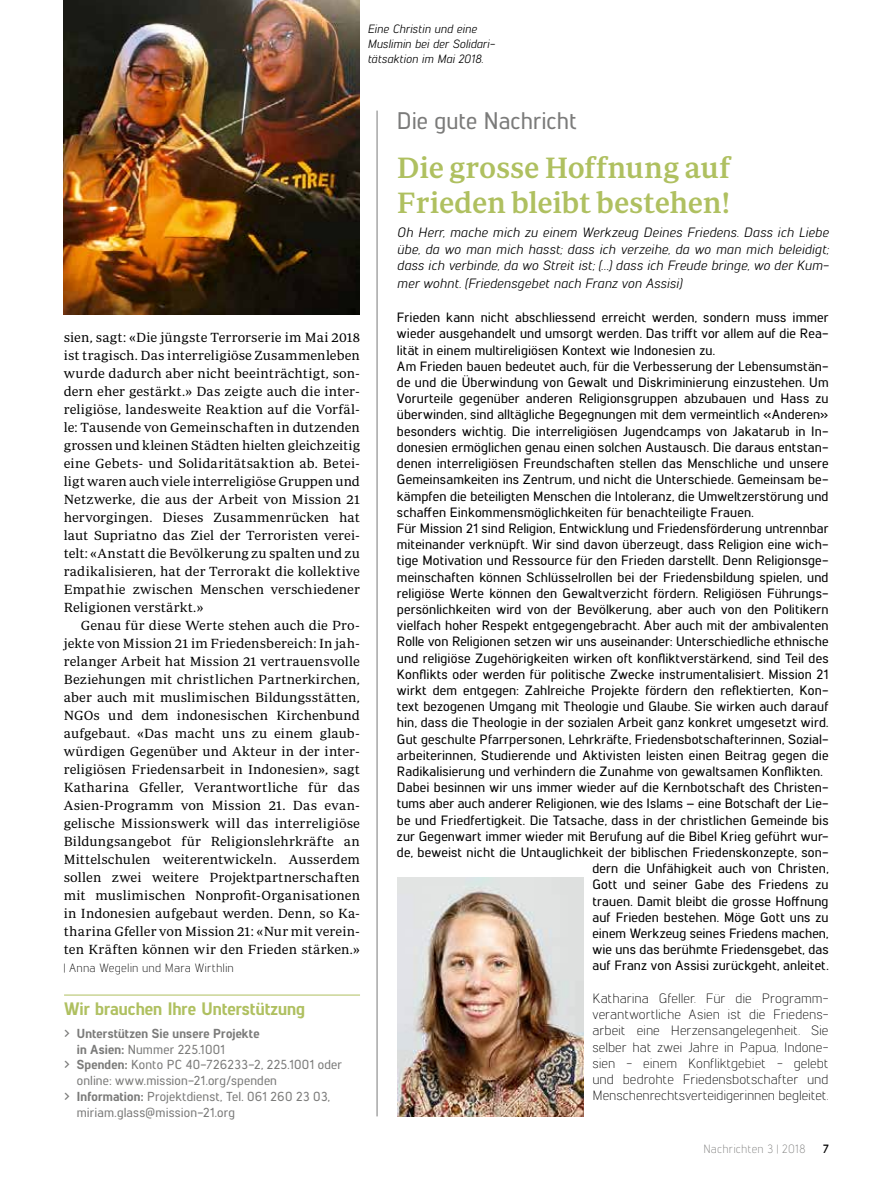
<style>
.page{position:relative;width:893px;height:1191px;background:#fff}
.page>*{position:absolute;margin:0;border:0;box-sizing:border-box;transform-origin:0 0}
.t1{font:500 30px/34.5px "Periodico Text";letter-spacing:-.01em;color:#afc060}
.t2{font:500 24px "Lintel";color:#7b7b7a}
.t3{font:800 18px "Lintel";color:#afc060}
.t4{font:500 13.5px "Lintel";letter-spacing:.01em;color:#000}
.t5{font:13.5px/18px "Periodico Text Lg";color:#000;text-align:justify}
.t6{font:300 13.5px/16.2px "Lintel";letter-spacing:-.01em;color:#000;text-align:justify}
.t7{font:italic 13.5px/16.2px "Lintel";letter-spacing:.005em;color:#000;text-align:justify}
.t8{font:500 13.05px "Lintel";letter-spacing:.01em;color:#7b7b7a}
.t9{font:800 13.05px "Lintel";letter-spacing:.01em;color:#7b7b7a}
.t10{font:italic 12px/15px "Lintel";color:#000}
.t11{font:300 12px "Lintel";letter-spacing:.01em;color:#000}
.t12{font:300 12px "Lintel";letter-spacing:.015em;color:#7b7b7a}
.t13{font:700 12px "Lintel";color:#000}
.s1{font-weight:800}
</style>
<div class="page">
<img style="left:397px;top:877px;width:187px;height:239px">
<img style="left:64px;top:0;width:296px;height:315px">
<hr style="left:64px;top:994px;width:296px;height:1px;background:#afc060">
<hr style="left:377px;top:111px;width:1px;height:1005px;background:#7b7b7a">
<p class="t10" style="left:367px;top:21px;width:129px">Eine Christin und eine<br>Muslimin bei der Solidari&shy;tätsaktion im Mai 2018.</p>
<p class="t5" style="left:64px;top:328px;width:298px">sien, sagt: «Die jüngste Terrorserie im Mai 2018 ist tragisch. Das interreligiöse Zusammenleben wurde dadurch aber nicht beeinträchtigt, son&shy;dern eher gestärkt.» Das zeigte auch die inter&shy;religiöse, landesweite Reaktion auf die Vorfäl&shy;le: Tausende von Gemeinschaften in dutzenden grossen und kleinen Städten hielten gleichzeitig eine Gebets- und Solidaritätsaktion ab. Betei&shy;ligt waren auch viele interreligiöse Gruppen und Netzwerke, die aus der Arbeit von Mission 21 hervorgingen. Dieses Zusammenrücken hat laut Supriatno das Ziel der Terroristen verei&shy;telt: «Anstatt die Bevölkerung zu spalten und zu radikalisieren, hat der Terrorakt die kollektive Empathie zwischen Menschen verschiedener Religionen verstärkt.»</p>
<p class="t5" style="left:64px;top:616px;width:298px;text-indent:17px">Genau für diese Werte stehen auch die Pro&shy;jekte von Mission 21 im Friedensbereich: In jah&shy;relanger Arbeit hat Mission 21 vertrauensvolle Beziehungen mit christlichen Partnerkirchen, aber auch mit muslimischen Bildungsstätten, NGOs und dem indonesischen Kirchenbund aufgebaut. «Das macht uns zu einem glaub&shy;würdigen Gegenüber und Akteur in der inter&shy;religiösen Friedensarbeit in Indonesien», sagt Katharina Gfeller, Verantwortliche für das Asien-Programm von Mission 21. Das evan&shy;gelische Missionswerk will das interreligiöse Bildungsangebot für Religionslehrkräfte an Mittelschulen weiterentwickeln. Ausserdem sollen zwei weitere Projektpartnerschaften mit muslimischen Nonprofit-Organisationen in Indonesien aufgebaut werden. Denn, so Ka&shy;tharina Gfeller von Mission 21: «Nur mit verein&shy;ten Kräften können wir den Frieden stärken.»</p>
<p class="t11" style="left:64px;top:960px;width:172px">| Anna Wegelin und Mara Wirthlin</p>
<h3 class="t3" style="left:64px;top:995px;width:242px">Wir brauchen Ihre Unterstützung</h3>
<p class="t9" style="left:64px;top:1024px;width:197px">&gt; Unterstützen Sie unsere Projekte</p>
<p class="t8" style="left:77px;top:1040px;width:150px"><span class="s1">in Asien:</span> Nummer 225.1001</p>
<p class="t8" style="left:64px;top:1055px;width:279px"><span class="s1">&gt; Spenden:</span> Konto PC 40-726233-2, 225.1001 oder</p>
<p class="t8" style="left:77px;top:1071px;width:202px">online: www.mission-21.org/spenden</p>
<p class="t8" style="left:64px;top:1087px;width:268px"><span class="s1">&gt; Information:</span> Projektdienst, Tel. 061 260 23 03,</p>
<p class="t8" style="left:77px;top:1103px;width:160px">miriam.glass@mission-21.org</p>
<h2 class="t2" style="left:397px;top:104px;width:182px">Die gute Nachricht</h2>
<h1 class="t1" style="left:397px;top:150px;width:335px">Die grosse Hoffnung auf<br>Frieden bleibt bestehen!</h1>
<p class="t7" style="left:397px;top:224px;width:433px">Oh Herr, mache mich zu einem Werkzeug Deines Friedens. Dass ich Liebe übe, da wo man mich hasst; dass ich verzeihe, da wo man mich beleidigt; dass ich verbinde, da wo Streit ist; (…) dass ich Freude bringe, wo der Kum-</p>
<p class="t7" style="left:397px;top:274px;width:286px">mer wohnt. (Friedensgebet nach Franz von Assisi)</p>
<p class="t4" style="left:397px;top:308px;width:433px">Frieden kann nicht abschliessend erreicht werden, sondern muss immer</p>
<p class="t4" style="left:397px;top:324px;width:433px">wieder ausgehandelt und umsorgt werden. Das trifft vor allem auf die Rea-</p>
<p class="t4" style="left:397px;top:340px;width:320px">lität in einem multireligiösen Kontext wie Indonesien zu.</p>
<p class="t4" style="left:397px;top:357px;width:433px">Am Frieden bauen bedeutet auch, für die Verbesserung der Lebensumstän-</p>
<p class="t4" style="left:397px;top:373px;width:433px">de und die Überwindung von Gewalt und Diskriminierung einzustehen. Um</p>
<p class="t4" style="left:397px;top:389px;width:433px">Vorurteile gegenüber anderen Religionsgruppen abzubauen und Hass zu</p>
<p class="t4" style="left:397px;top:405px;width:433px">überwinden, sind alltägliche Begegnungen mit dem vermeintlich «Anderen»</p>
<p class="t4" style="left:397px;top:421px;width:433px">besonders wichtig. Die interreligiösen Jugendcamps von Jakatarub in In-</p>
<p class="t4" style="left:397px;top:438px;width:433px">donesien ermöglichen genau einen solchen Austausch. Die daraus entstan-</p>
<p class="t4" style="left:397px;top:454px;width:433px">denen interreligiösen Freundschaften stellen das Menschliche und unsere</p>
<p class="t4" style="left:397px;top:470px;width:433px">Gemeinsamkeiten ins Zentrum, und nicht die Unterschiede. Gemeinsam be-</p>
<p class="t4" style="left:397px;top:486px;width:433px">kämpfen die beteiligten Menschen die Intoleranz, die Umweltzerstörung und</p>
<p class="t4" style="left:397px;top:502px;width:358px">schaffen Einkommensmöglichkeiten für benachteiligte Frauen.</p>
<p class="t4" style="left:397px;top:519px;width:433px">Für Mission 21 sind Religion, Entwicklung und Friedensförderung untrennbar</p>
<p class="t4" style="left:397px;top:535px;width:433px">miteinander verknüpft. Wir sind davon überzeugt, dass Religion eine wich-</p>
<p class="t4" style="left:397px;top:551px;width:433px">tige Motivation und Ressource für den Frieden darstellt. Denn Religionsge-</p>
<p class="t4" style="left:397px;top:567px;width:433px">meinschaften können Schlüsselrollen bei der Friedensbildung spielen, und</p>
<p class="t4" style="left:397px;top:583px;width:433px">religiöse Werte können den Gewaltverzicht fördern. Religiösen Führungs-</p>
<p class="t4" style="left:397px;top:600px;width:433px">persönlichkeiten wird von der Bevölkerung, aber auch von den Politikern</p>
<p class="t4" style="left:397px;top:616px;width:433px">vielfach hoher Respekt entgegengebracht. Aber auch mit der ambivalenten</p>
<p class="t4" style="left:397px;top:632px;width:433px">Rolle von Religionen setzen wir uns auseinander: Unterschiedliche ethnische</p>
<p class="t4" style="left:397px;top:648px;width:433px">und religiöse Zugehörigkeiten wirken oft konfliktverstärkend, sind Teil des</p>
<p class="t4" style="left:397px;top:664px;width:433px">Konflikts oder werden für politische Zwecke instrumentalisiert. Mission 21</p>
<p class="t4" style="left:397px;top:681px;width:433px">wirkt dem entgegen: Zahlreiche Projekte fördern den reflektierten, Kon-</p>
<p class="t4" style="left:397px;top:697px;width:433px">text bezogenen Umgang mit Theologie und Glaube. Sie wirken auch darauf</p>
<p class="t4" style="left:397px;top:713px;width:433px">hin, dass die Theologie in der sozialen Arbeit ganz konkret umgesetzt wird.</p>
<p class="t4" style="left:397px;top:729px;width:433px">Gut geschulte Pfarrpersonen, Lehrkräfte, Friedensbotschafterinnen, Sozial-</p>
<p class="t4" style="left:397px;top:745px;width:433px">arbeiterinnen, Studierende und Aktivisten leisten einen Beitrag gegen die</p>
<p class="t4" style="left:397px;top:762px;width:427px">Radikalisierung und verhindern die Zunahme von gewaltsamen Konflikten.</p>
<p class="t4" style="left:397px;top:778px;width:433px">Dabei besinnen wir uns immer wieder auf die Kernbotschaft des Christen-</p>
<p class="t4" style="left:397px;top:794px;width:433px">tums aber auch anderer Religionen, wie des Islams – eine Botschaft der Lie-</p>
<p class="t4" style="left:397px;top:810px;width:433px">be und Friedfertigkeit. Die Tatsache, dass in der christlichen Gemeinde bis</p>
<p class="t4" style="left:397px;top:826px;width:433px">zur Gegenwart immer wieder mit Berufung auf die Bibel Krieg geführt wur-</p>
<p class="t4" style="left:397px;top:843px;width:433px">de, beweist nicht die Untauglichkeit der biblischen Friedenskonzepte, son-</p>
<p class="t4" style="left:592px;top:859px;width:238px">dern die Unfähigkeit auch von Christen,</p>
<p class="t4" style="left:592px;top:875px;width:238px">Gott und seiner Gabe des Friedens zu</p>
<p class="t4" style="left:592px;top:891px;width:238px">trauen. Damit bleibt die grosse Hoffnung</p>
<p class="t4" style="left:592px;top:907px;width:238px">auf Frieden bestehen. Möge Gott uns zu</p>
<p class="t4" style="left:592px;top:924px;width:238px">einem Werkzeug seines Friedens machen,</p>
<p class="t4" style="left:592px;top:940px;width:238px">wie uns das berühmte Friedensgebet, das</p>
<p class="t4" style="left:592px;top:956px;width:238px">auf Franz von Assisi zurückgeht, anleitet.</p>
<p class="t6" style="left:592px;top:989px;width:238px">Katharina Gfeller. Für die Programm&shy;verantwortliche Asien ist die Friedens&shy;arbeit eine Herzensangelegenheit. Sie selber hat zwei Jahre in Papua, Indone&shy;sien - einem Konfliktgebiet - gelebt und bedrohte Friedensbotschafter und Menschenrechtsverteidigerinnen begleitet.</p>
<p class="t12" style="left:703px;top:1141px;width:104px">Nachrichten 3 | 2018</p>
<p class="t13" style="left:823px;top:1140px;width:8px">7</p>
</div>
